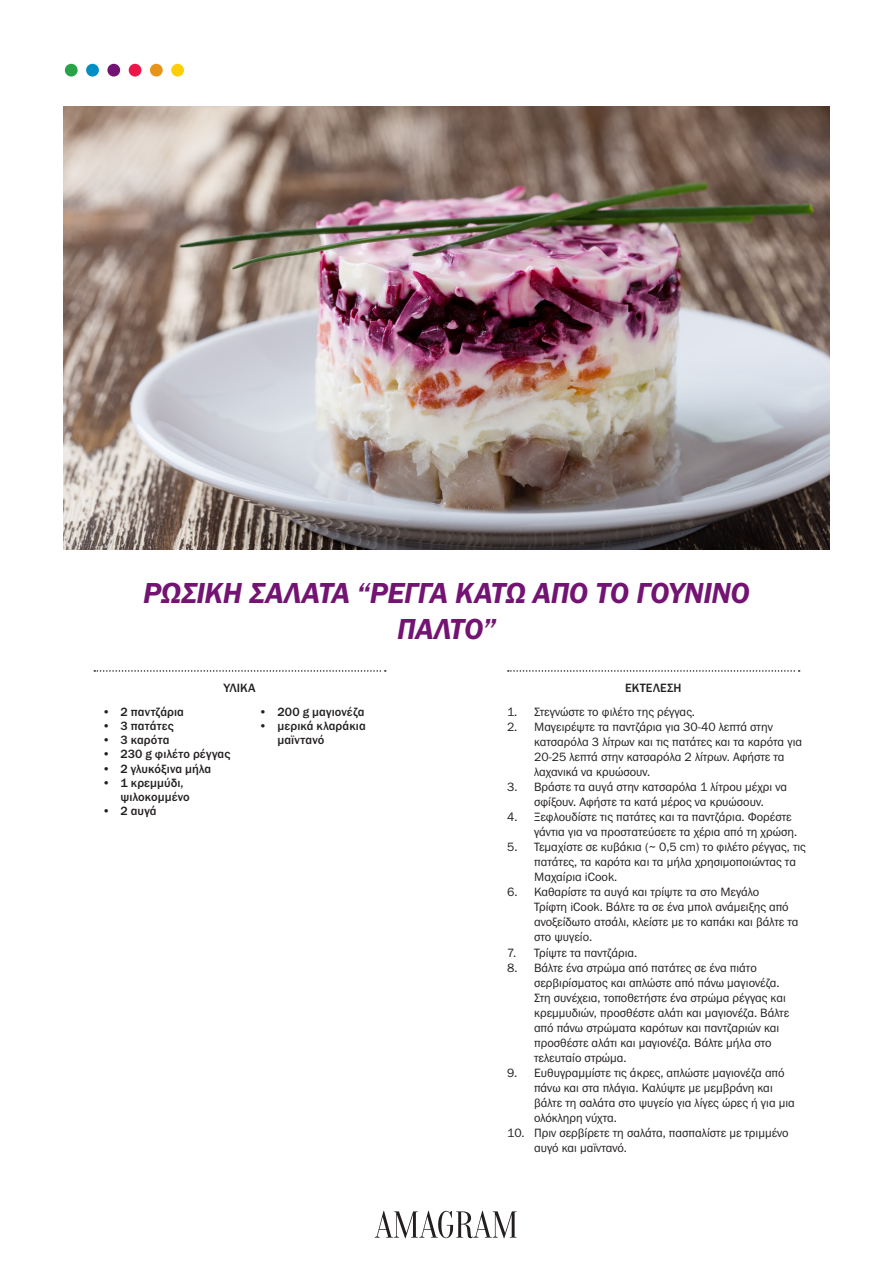
<style>
.page{position:relative;width:893px;height:1263px;background:#fff}
.page>*{position:absolute;margin:0;border:0;box-sizing:border-box;transform-origin:0 0}
.Cards_description_He{font:30px/36px "Franklin Gothic URW Dem Ita";letter-spacing:-.005em;color:#731372;text-align:center}
.t1{font:12.45px/15px "Franklin Gothic URW Boo";color:#231f20}
.INGREDIENTS_Versal_8{font:500 12.45px/14.2px "Franklin Gothic URW";letter-spacing:.01em;color:#231f20}
.s1{font-family:"Franklin Gothic URW Boo";font-weight:400}
</style>
<div class="page">
<img style="left:64px;top:106px;width:765px;height:444px">
<svg style="left:508px;top:670px;width:292px;height:2px"></svg>
<svg style="left:94px;top:670px;width:292px;height:2px"></svg>
<div style="left:171px;top:64px;width:13px;height:13px;background:#fece08;border-radius:50%"></div>
<div style="left:150px;top:64px;width:13px;height:13px;background:#e89418;border-radius:50%"></div>
<div style="left:129px;top:64px;width:12px;height:13px;background:#ed164b;border-radius:50%"></div>
<div style="left:107px;top:64px;width:13px;height:13px;background:#731372;border-radius:50%"></div>
<div style="left:86px;top:64px;width:13px;height:13px;background:#008fc5;border-radius:50%"></div>
<div style="left:65px;top:64px;width:13px;height:13px;background:#29a347;border-radius:50%"></div>
<svg style="left:375px;top:1211px;width:142px;height:27px"></svg>
<p class="Cards_description_He" style="left:143px;top:574px;width:606px">ΡΩΣΙΚΉ ΣΑΛΆΤΑ “ΡΈΓΓΑ ΚΆΤΩ ΑΠΌ ΤΟ ΓΟΎΝΙΝΟ<br>ΠΑΛΤΌ”</p>
<p class="INGREDIENTS_Versal_8" style="left:223px;top:680px;width:34px">ΥΛΙΚΆ</p>
<p class="INGREDIENTS_Versal_8" style="left:102px;top:704px;width:83px"><span class="s1">•</span> 2 παντζάρια</p>
<p class="INGREDIENTS_Versal_8" style="left:102px;top:718px;width:73px"><span class="s1">•</span> 3 πατάτες</p>
<p class="INGREDIENTS_Versal_8" style="left:102px;top:733px;width:69px"><span class="s1">•</span> 3 καρότα</p>
<p class="INGREDIENTS_Versal_8" style="left:102px;top:747px;width:130px"><span class="s1">•</span> 230 g φιλέτο ρέγγας</p>
<p class="INGREDIENTS_Versal_8" style="left:102px;top:761px;width:111px"><span class="s1">•</span> 2 γλυκόξινα μήλα</p>
<p class="INGREDIENTS_Versal_8" style="left:121px;top:775px;width:71px;text-indent:-18px"><span class="s1">•</span> 1 κρεμμύδι, ψιλοκομμένο</p>
<p class="INGREDIENTS_Versal_8" style="left:102px;top:804px;width:56px"><span class="s1">•</span> 2 αυγά</p>
<p class="INGREDIENTS_Versal_8" style="left:259px;top:704px;width:107px"><span class="s1">•</span> 200 g μαγιονέζα</p>
<p class="INGREDIENTS_Versal_8" style="left:277px;top:718px;width:90px;text-indent:-18px"><span class="s1">•</span> μερικά κλαράκια μαϊντανό</p>
<p class="INGREDIENTS_Versal_8" style="left:625px;top:680px;width:58px">ΕΚΤΈΛΕΣΗ</p>
<p class="t1" style="left:507px;top:704px;width:189px">1. Στεγνώστε το φιλέτο της ρέγγας.</p>
<p class="t1" style="left:534px;top:719px;width:270px;text-indent:-27px">2. Μαγειρέψτε τα παντζάρια για 30-40 λεπτά στην κατσαρόλα 3 λίτρων και τις πατάτες και τα καρότα για 20-25 λεπτά στην κατσαρόλα 2 λίτρων. Αφήστε τα λαχανικά να κρυώσουν.</p>
<p class="t1" style="left:507px;top:779px;width:282px;text-align:center">3. Βράστε τα αυγά στην κατσαρόλα 1 λίτρου μέχρι να σφίξουν. Αφήστε τα κατά μέρος να κρυώσουν.</p>
<p class="t1" style="left:534px;top:809px;width:265px;text-indent:-27px">4. Ξεφλουδίστε τις πατάτες και τα παντζάρια. Φορέστε γάντια για να προστατεύσετε τα χέρια από τη χρώση.</p>
<p class="t1" style="left:534px;top:839px;width:273px;text-indent:-27px">5. Τεμαχίστε σε κυβάκια (~ 0,5 cm) το φιλέτο ρέγγας, τις πατάτες, τα καρότα και τα μήλα χρησιμοποιώντας τα<br>Μαχαίρια iCook.</p>
<p class="t1" style="left:534px;top:884px;width:266px;text-indent:-27px">6. Καθαρίστε τα αυγά και τρίψτε τα στο Μεγάλο<br>Τρίφτη iCook. Βάλτε τα σε ένα μπολ ανάμειξης από ανοξείδωτο ατσάλι, κλείστε με το καπάκι και βάλτε τα στο ψυγείο.</p>
<p class="t1" style="left:507px;top:944px;width:132px">7. Τρίψτε τα παντζάρια.</p>
<p class="t1" style="left:534px;top:959px;width:257px;text-indent:-27px">8. Βάλτε ένα στρώμα από πατάτες σε ένα πιάτο σερβιρίσματος και απλώστε από πάνω μαγιονέζα.<br>Στη συνέχεια, τοποθετήστε ένα στρώμα ρέγγας και κρεμμυδιών, προσθέστε αλάτι και μαγιονέζα. Βάλτε από πάνω στρώματα καρότων και παντζαριών και προσθέστε αλάτι και μαγιονέζα. Βάλτε μήλα στο τελευταίο στρώμα.</p>
<p class="t1" style="left:534px;top:1064px;width:262px;text-indent:-27px">9. Ευθυγραμμίστε τις άκρες, απλώστε μαγιονέζα από πάνω και στα πλάγια. Καλύψτε με μεμβράνη και βάλτε τη σαλάτα στο ψυγείο για λίγες ώρες ή για μια ολόκληρη νύχτα.</p>
<p class="t1" style="left:534px;top:1124px;width:256px;text-indent:-27px">10. Πριν σερβίρετε τη σαλάτα, πασπαλίστε με τριμμένο αυγό και μαϊντανό.</p>
</div>
